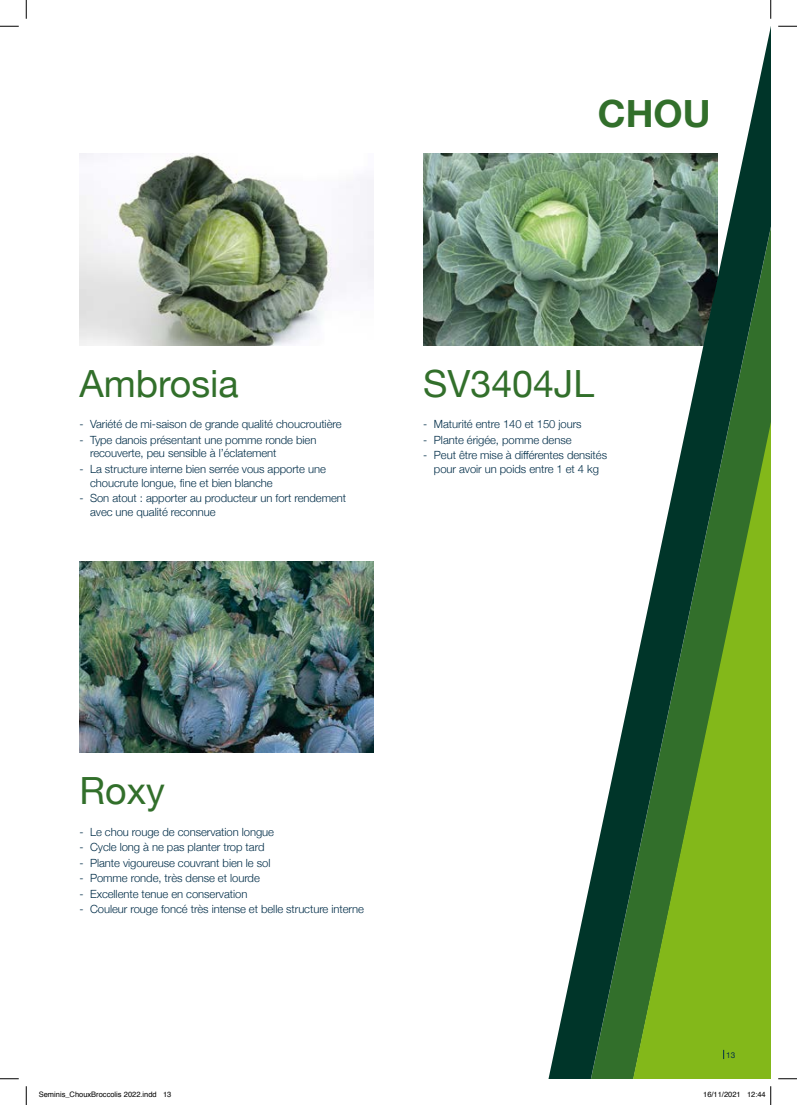
<style>
.page{position:relative;width:797px;height:1105px;background:#fff}
.page>*{position:absolute;margin:0;border:0;box-sizing:border-box;transform-origin:0 0}
.t1{font:37.5px "Helvetica Neue";color:#326f2b}
.t2{font:700 37.5px "Helvetica Neue";color:#326f2b}
.t3{font:300 11.25px/13.8px "Helvetica Neue";letter-spacing:-.005em;color:#002d48}
.t4{font:8.12px "Helvetica Neue";color:#002d48}
.t5{font:7.5px "Helvetica";color:#000}
</style>
<div class="page">
<img style="left:79px;top:154px;width:294px;height:191px">
<img style="left:423px;top:154px;width:122px;height:191px">
<svg style="left:545px;top:153px;width:83px;height:926px"></svg>
<svg style="left:628px;top:31px;width:142px;height:1048px"></svg>
<img style="left:79px;top:561px;width:294px;height:192px">
<svg style="left:0;top:25px;width:19px;height:2px"></svg>
<svg style="left:778px;top:25px;width:19px;height:2px"></svg>
<svg style="left:0;top:1078px;width:19px;height:1px"></svg>
<svg style="left:778px;top:1078px;width:19px;height:1px"></svg>
<svg style="left:25px;top:0;width:2px;height:19px"></svg>
<svg style="left:25px;top:1086px;width:2px;height:19px"></svg>
<svg style="left:770px;top:0;width:1px;height:19px"></svg>
<svg style="left:770px;top:1086px;width:1px;height:19px"></svg>
<h1 class="t2" style="left:598px;top:84px;width:114px">CHOU</h1>
<h1 class="t1" style="left:79px;top:356px;width:161px">Ambrosia</h1>
<p class="t3" style="left:79px;top:416px;width:264px">- Variété de mi-saison de grande qualité choucroutière</p>
<p class="t3" style="left:90px;top:432px;width:228px;text-indent:-11px">- Type danois présentant une pomme ronde bien recouverte, peu sensible à l’éclatement</p>
<p class="t3" style="left:90px;top:461px;width:237px;text-indent:-11px">- La structure interne bien serrée vous apporte une choucrute longue, fine et bien blanche</p>
<p class="t3" style="left:90px;top:490px;width:257px;text-indent:-11px">- Son atout : apporter au producteur un fort rendement avec une qualité reconnue</p>
<h1 class="t1" style="left:423px;top:356px;width:172px">SV3404JL</h1>
<p class="t3" style="left:423px;top:416px;width:160px">- Maturité entre 140 et 150 jours</p>
<p class="t3" style="left:423px;top:432px;width:150px">- Plante érigée, pomme dense</p>
<p class="t3" style="left:423px;top:447px;width:185px;text-align:center">- Peut être mise à différentes densités pour avoir un poids entre 1 et 4 kg</p>
<h1 class="t1" style="left:79px;top:764px;width:87px">Roxy</h1>
<p class="t3" style="left:79px;top:824px;width:196px">- Le chou rouge de conservation longue</p>
<p class="t3" style="left:79px;top:839px;width:186px">- Cycle long à ne pas planter trop tard</p>
<p class="t3" style="left:79px;top:855px;width:192px">- Plante vigoureuse couvrant bien le sol</p>
<p class="t3" style="left:79px;top:870px;width:182px">- Pomme ronde, très dense et lourde</p>
<p class="t3" style="left:79px;top:886px;width:169px">- Excellente tenue en conservation</p>
<p class="t3" style="left:79px;top:901px;width:286px">- Couleur rouge foncé très intense et belle structure interne</p>
<p class="t4" style="left:726px;top:1049px;width:11px">13</p>
<p class="t5" style="left:39px;top:1089px;width:134px">Seminis_ChouxBroccolis 2022.indd 13</p>
<p class="t5" style="left:703px;top:1089px;width:64px">16/11/2021 12:44</p>
</div>
